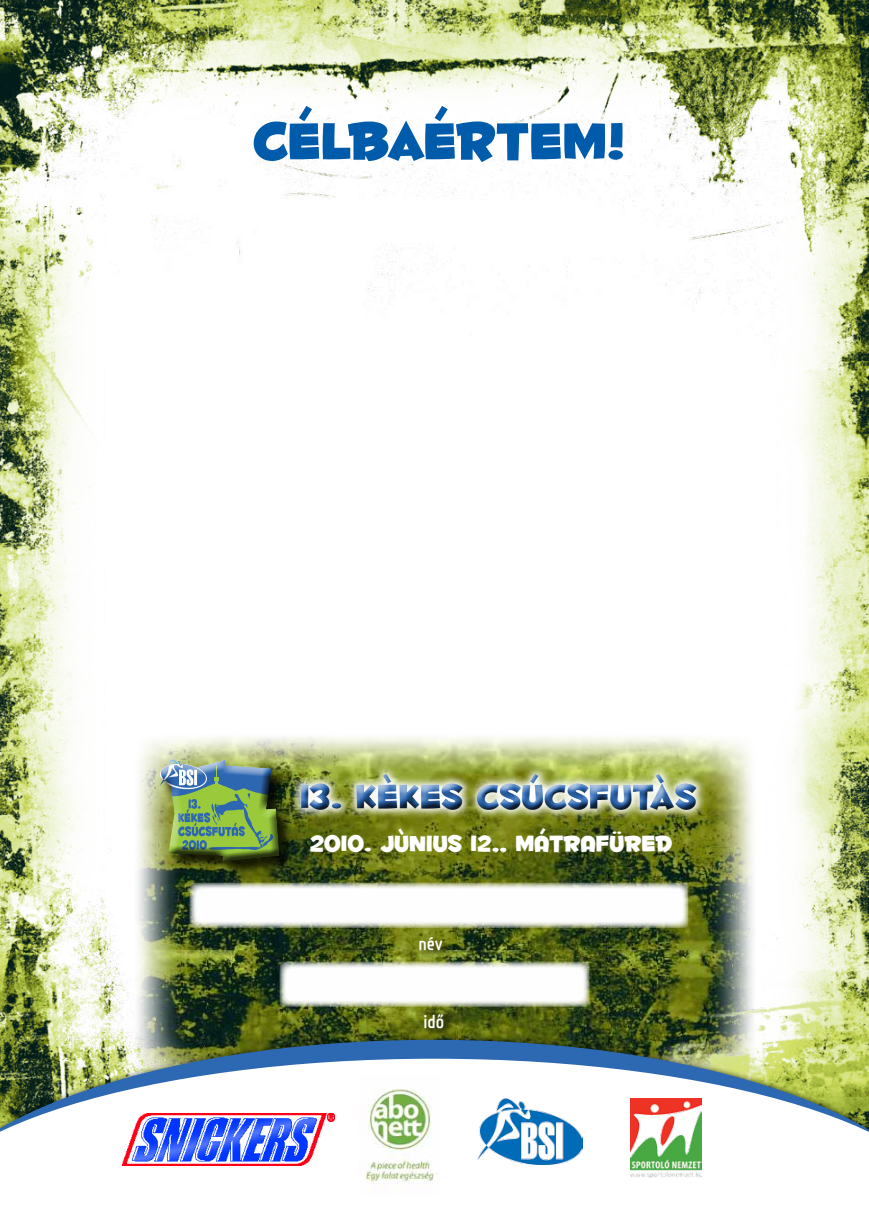
<style>
.page{position:relative;width:869px;height:1205px;background:#fff}
.page>*{position:absolute;margin:0;border:0;box-sizing:border-box;transform-origin:0 0}
.t1{font:62.5px "Fontdinerdotcom Huggable";letter-spacing:-.01em;color:#005baa}
.t2{font:40.75px "Fontdinerdotcom Huggable";color:#2d68b2}
.t3{font:26.62px "Fontdinerdotcom Huggable";color:#fff}
.t4{font:700 17.5px "Samsung Imagination Condensed";color:#fff}
</style>
<div class="page">
<img style="left:0;top:0;width:868px;height:1034px">
<div style="left:421px;top:1011px;width:32px;height:27px;background:#000;opacity:.75"></div>
<div style="left:416px;top:934px;width:36px;height:25px;background:#000;opacity:.75"></div>
<div style="left:0;top:1034px;width:868px;height:171px;background:#000;opacity:.75"></div>
<img style="left:0;top:1040px;width:868px;height:18px">
<svg style="left:0;top:1058px;width:868px;height:147px"></svg>
<svg style="left:279px;top:961px;width:310px;height:46px"></svg>
<svg style="left:189px;top:882px;width:499px;height:46px"></svg>
<img style="left:122px;top:1114px;width:212px;height:51px">
<img style="left:359px;top:1076px;width:81px;height:120px">
<div style="left:161px;top:761px;width:133px;height:114px;background:#000;opacity:.75"></div>
<div style="left:151px;top:750px;width:133px;height:117px;background:#fff;opacity:.75"></div>
<div style="left:153px;top:754px;width:135px;height:116px;background:#000;opacity:.75"></div>
<img style="left:477px;top:1098px;width:105px;height:66px">
<img style="left:630px;top:1098px;width:71px;height:79px">
<svg style="left:290px;top:763px;width:415px;height:55px;background:#a3b44f"></svg>
<div style="left:294px;top:771px;width:411px;height:48px;background:#000;opacity:.75"></div>
<h1 class="t1" style="left:252px;top:103px;width:373px">CÉLBAÉRTEM!</h1>
<h2 class="t2" style="left:300px;top:771px;width:398px">13. KÈKES CSÚCSFUTÀS</h2>
<p class="t3" style="left:310px;top:827px;width:363px">2010. JÙNIUS 12,, MÁTRAFÜRED</p>
<p class="t4" style="left:418px;top:932px;width:25px">név</p>
<p class="t4" style="left:423px;top:1010px;width:22px">idő</p>
</div>
